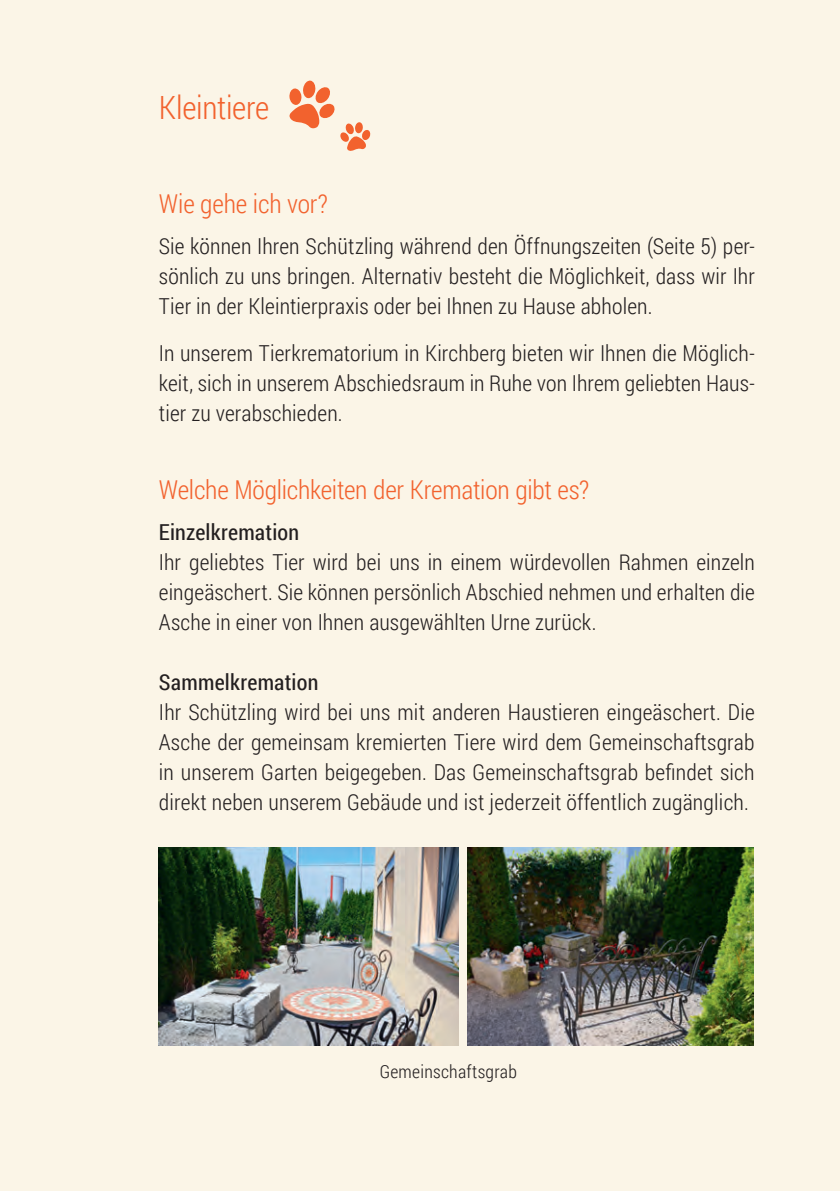
<style>
.page{position:relative;width:840px;height:1191px;background:#fff}
.page>*{position:absolute;margin:0;border:0;box-sizing:border-box;transform-origin:0 0}
.t1{font:300 32px "Roboto Condensed";letter-spacing:-.01em;color:#f2622e}
.t2{font:300 26px "Roboto Condensed";letter-spacing:-.005em;color:#f2622e}
.t3{font:300 22px/30px "Roboto Condensed";letter-spacing:.01em;color:#231f20;text-align:justify}
.t4{font:22px "Roboto Condensed";letter-spacing:.01em;color:#231f20}
.t5{font:300 18px "Roboto Condensed";letter-spacing:.015em;color:#231f20}
</style>
<div class="page">
<div style="left:0;top:0;width:839px;height:1191px;background:#fbf5e7"></div>
<svg style="left:289px;top:80px;width:81px;height:71px"></svg>
<img style="left:159px;top:847px;width:299px;height:198px">
<img style="left:467px;top:847px;width:285px;height:198px">
<h1 class="t1" style="left:159px;top:85px;width:112px">Kleintiere</h1>
<p class="t2" style="left:159px;top:186px;width:171px">Wie gehe ich vor?</p>
<p class="t3" style="left:159px;top:231px;width:597px">Sie können Ihren Schützling während den Öffnungszeiten (Seite 5) per&shy;sönlich zu uns bringen. Alternativ besteht die Möglichkeit, dass wir Ihr Tier in der Kleintierpraxis oder bei Ihnen zu Hause abholen.</p>
<p class="t3" style="left:159px;top:338px;width:597px">In unserem Tierkrematorium in Kirchberg bieten wir Ihnen die Möglich&shy;keit, sich in unserem Abschiedsraum in Ruhe von Ihrem geliebten Haus&shy;tier zu verabschieden.</p>
<p class="t2" style="left:159px;top:471px;width:431px">Welche Möglichkeiten der Kremation gibt es?</p>
<p class="t4" style="left:159px;top:517px;width:142px">Einzelkremation</p>
<p class="t3" style="left:159px;top:546px;width:597px">Ihr geliebtes Tier wird bei uns in einem würdevollen Rahmen einzeln eingeäschert. Sie können persönlich Abschied nehmen und erhalten die Asche in einer von Ihnen ausgewählten Urne zurück.</p>
<p class="t4" style="left:159px;top:667px;width:161px">Sammelkremation</p>
<p class="t3" style="left:159px;top:696px;width:597px">Ihr Schützling wird bei uns mit anderen Haustieren eingeäschert. Die Asche der gemeinsam kremierten Tiere wird dem Gemeinschaftsgrab in unserem Garten beigegeben. Das Gemeinschaftsgrab befindet sich direkt neben unserem Gebäude und ist jederzeit öffentlich zugänglich.</p>
<p class="t5" style="left:379px;top:1059px;width:139px">Gemeinschaftsgrab</p>
</div>
